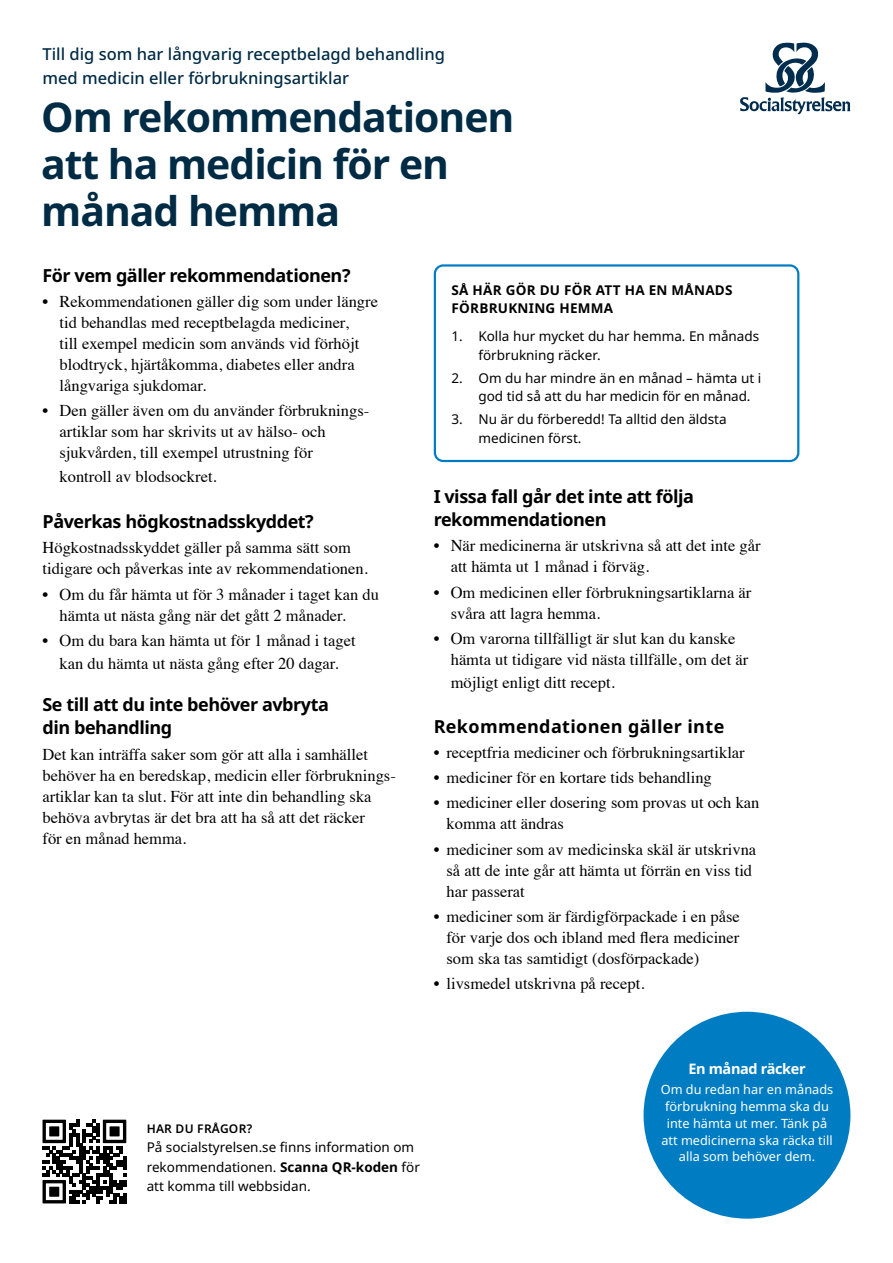
<style>
.page{position:relative;width:893px;height:1263px;background:#fff}
.page>*{position:absolute;margin:0;border:0;box-sizing:border-box;transform-origin:0 0}
.t1{font:700 40.95px/47.1px "Noto Sans";letter-spacing:-.025em;color:#002b45}
.t2{font:700 18px/23.2px "Noto Sans";letter-spacing:-.025em;color:#000}
.t3{font:700 18px "Noto Sans";letter-spacing:.02em;color:#000}
.t4{font:16.5px/21px "Times";color:#000}
.t5{font:500 16.5px/24px "Noto Sans";color:#002b45}
.t6{font:700 14.55px "Noto Sans";letter-spacing:-.025em;color:#fff}
.t7{font:13.5px/18.8px "Noto Sans";color:#000}
.t8{font:700 13.5px/18.8px "Noto Sans";letter-spacing:.02em;color:#000}
.t9{font:12.75px/16.6px "Noto Sans";color:#fff;text-align:center}
.t10{font:600 12px "Noto Sans";letter-spacing:.02em;color:#000}
.s1{font-weight:700}
</style>
<div class="page">
<div style="left:644px;top:1012px;width:206px;height:207px;background:#007dc2;border-radius:50%"></div>
<svg style="left:43px;top:1120px;width:83px;height:83px"></svg>
<svg style="left:740px;top:43px;width:110px;height:71px"></svg>
<div style="left:434px;top:264px;width:365px;height:198px;border:2px solid #007dc2;border-radius:8px"></div>
<p class="t5" style="left:43px;top:43px;width:404px">Till dig som har långvarig receptbelagd behandling med medicin eller förbrukningsartiklar</p>
<h1 class="t1" style="left:41px;top:95px;width:475px">Om rekommendationen att ha medicin för en månad hemma</h1>
<p class="t2" style="left:43px;top:264px;width:310px">För vem gäller rekommendationen?</p>
<p class="t4" style="left:60px;top:290px;width:320px;text-indent:-17px">• Rekommendationen gäller dig som under längre tid behandlas med receptbelagda mediciner,<br>till exempel medicin som används vid förhöjt blodtryck, hjärtåkomma, diabetes eller andra långvariga sjukdomar.</p>
<p class="t4" style="left:60px;top:399px;width:311px;text-indent:-17px">• Den gäller även om du använder förbruknings&shy;artiklar som har skrivits ut av hälso- och sjukvården, till exempel utrustning för</p>
<p class="t4" style="left:60px;top:464px;width:159px">kontroll av blodsockret.</p>
<p class="t2" style="left:43px;top:510px;width:273px">Påverkas högkostnadsskyddet?</p>
<p class="t4" style="left:43px;top:536px;width:327px">Högkostnadsskyddet gäller på samma sätt som tidigare och påverkas inte av rekommendationen.</p>
<p class="t4" style="left:60px;top:582px;width:321px;text-indent:-17px">• Om du får hämta ut för 3 månader i taget kan du hämta ut nästa gång när det gått 2 månader.</p>
<p class="t4" style="left:43px;top:627px;width:315px;line-height:23.2px;text-align:center">• Om du bara kan hämta ut för 1 månad i taget kan du hämta ut nästa gång efter 20 dagar.</p>
<p class="t2" style="left:43px;top:693px;width:288px">Se till att du inte behöver avbryta din behandling</p>
<p class="t4" style="left:43px;top:742px;width:355px">Det kan inträffa saker som gör att alla i samhället behöver ha en beredskap, medicin eller förbruknings&shy;artiklar kan ta slut. För att inte din behandling ska behöva avbrytas är det bra att ha så att det räcker<br>för en månad hemma.</p>
<p class="t8" style="left:451px;top:281px;width:283px">SÅ HÄR GÖR DU FÖR ATT HA EN MÅNADS<br>FÖRBRUKNING HEMMA</p>
<p class="t7" style="left:478px;top:327px;width:282px;text-indent:-27px">1. Kolla hur mycket du har hemma. En månads förbrukning räcker.</p>
<p class="t7" style="left:478px;top:369px;width:284px;text-indent:-27px">2. Om du har mindre än en månad – hämta ut i god tid så att du har medicin för en månad.</p>
<p class="t7" style="left:478px;top:410px;width:250px;text-indent:-27px">3. Nu är du förberedd! Ta alltid den äldsta medicinen först.</p>
<p class="t2" style="left:434px;top:485px;width:262px">I vissa fall går det inte att följa rekommendationen</p>
<p class="t4" style="left:451px;top:534px;width:311px;text-indent:-17px">• När medicinerna är utskrivna så att det inte går att hämta ut 1 månad i förväg.</p>
<p class="t4" style="left:451px;top:580px;width:302px;text-indent:-17px">• Om medicinen eller förbrukningsartiklarna är svåra att lagra hemma.</p>
<p class="t4" style="left:451px;top:626px;width:299px;text-indent:-17px">• Om varorna tillfälligt är slut kan du kanske hämta ut tidigare vid nästa tillfälle, om det är</p>
<p class="t4" style="left:451px;top:670px;width:166px">möjligt enligt ditt recept.</p>
<p class="t3" style="left:434px;top:713px;width:292px">Rekommendationen gäller inte</p>
<p class="t4" style="left:434px;top:740px;width:313px">• receptfria mediciner och förbrukningsartiklar</p>
<p class="t4" style="left:434px;top:765px;width:280px">• mediciner för en kortare tids behandling</p>
<p class="t4" style="left:446px;top:791px;width:314px;text-indent:-13px">• mediciner eller dosering som provas ut och kan komma att ändras</p>
<p class="t4" style="left:446px;top:837px;width:311px;text-indent:-13px">• mediciner som av medicinska skäl är utskrivna så att de inte går att hämta ut förrän en viss tid har passerat</p>
<p class="t4" style="left:446px;top:904px;width:295px;text-align:justify;text-indent:-13px">• mediciner som är färdigförpackade i en påse för varje dos och ibland med flera mediciner som ska tas samtidigt (dosförpackade)</p>
<p class="t4" style="left:434px;top:971px;width:212px">• livsmedel utskrivna på recept.</p>
<p class="t10" style="left:147px;top:1120px;width:107px">HAR DU FRÅGOR?</p>
<p class="t7" style="left:147px;top:1138px;width:275px;line-height:19.5px">På socialstyrelsen.se finns information om rekommendationen. <span class="s1">Scanna QR-koden</span> för att komma till webbsidan.</p>
<p class="t6" style="left:688px;top:1058px;width:119px">En månad räcker</p>
<p class="t9" style="left:661px;top:1082px;width:174px">Om du redan har en månads förbrukning hemma ska du inte hämta ut mer. Tänk på att medicinerna ska räcka till alla som behöver dem.</p>
</div>
